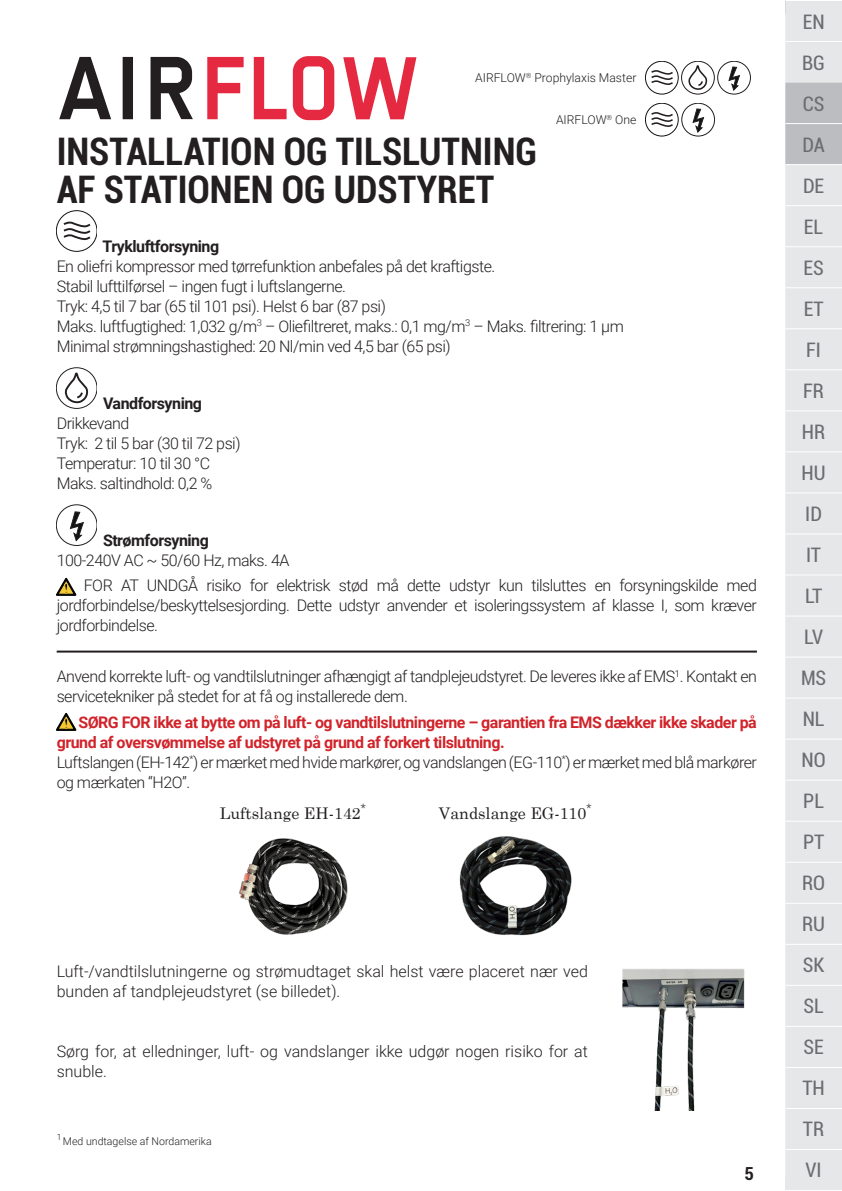
<style>
.page{position:relative;width:842px;height:1191px;background:#fff}
.page>*{position:absolute;margin:0;border:0;box-sizing:border-box;transform-origin:0 0}
._01_TITRE_Main{font:700 condensed 38px/38px "Roboto";color:#231f20}
.t1{font:condensed 20px/41px "Roboto";color:#6c6d70}
.t2{font:700 condensed 18px "Roboto";color:#231f20}
.t3{font:300 16px/20px "Roboto";letter-spacing:-.03em;color:#231f20}
.t4{font:300 16px/20px "Roboto";color:#231f20}
.t5{font:700 16px/20px "Roboto";letter-spacing:-.03em;color:#d1232a}
.t6{font:700 16px "Roboto";letter-spacing:-.03em;color:#231f20}
.t7{font:16px "Century Schoolbook";color:#231f20}
.t8{font:300 12.2px "Roboto";color:#231f20}
.t9{font:300 10.6px "Roboto";color:#231f20}
.t10{font:300 8.6px "Roboto";color:#231f20}
</style>
<div class="page">
<div style="left:785px;top:1px;width:57px;height:1189px;background:#e6e7e9"></div>
<div style="left:785px;top:83px;width:57px;height:81px;background:#bcbdc0"></div>
<hr style="left:785px;top:41px;width:57px;height:1px;background:#fff">
<hr style="left:785px;top:123px;width:57px;height:1px;background:#fff">
<hr style="left:785px;top:205px;width:57px;height:1px;background:#fff">
<hr style="left:785px;top:246px;width:57px;height:1px;background:#fff">
<hr style="left:785px;top:287px;width:57px;height:1px;background:#fff">
<hr style="left:785px;top:328px;width:57px;height:1px;background:#fff">
<hr style="left:785px;top:369px;width:57px;height:1px;background:#fff">
<hr style="left:785px;top:410px;width:57px;height:1px;background:#fff">
<hr style="left:785px;top:451px;width:57px;height:1px;background:#fff">
<hr style="left:785px;top:492px;width:57px;height:1px;background:#fff">
<hr style="left:785px;top:533px;width:57px;height:1px;background:#fff">
<hr style="left:785px;top:574px;width:57px;height:1px;background:#fff">
<hr style="left:785px;top:615px;width:57px;height:1px;background:#fff">
<hr style="left:785px;top:656px;width:57px;height:1px;background:#fff">
<hr style="left:785px;top:697px;width:57px;height:1px;background:#fff">
<hr style="left:785px;top:738px;width:57px;height:1px;background:#fff">
<hr style="left:785px;top:779px;width:57px;height:1px;background:#fff">
<hr style="left:785px;top:820px;width:57px;height:1px;background:#fff">
<hr style="left:785px;top:861px;width:57px;height:1px;background:#fff">
<hr style="left:785px;top:902px;width:57px;height:1px;background:#fff">
<hr style="left:785px;top:943px;width:57px;height:1px;background:#fff">
<hr style="left:785px;top:985px;width:57px;height:1px;background:#fff">
<hr style="left:785px;top:1026px;width:57px;height:1px;background:#fff">
<hr style="left:785px;top:1067px;width:57px;height:1px;background:#fff">
<hr style="left:785px;top:1108px;width:57px;height:1px;background:#fff">
<hr style="left:785px;top:1149px;width:57px;height:1px;background:#fff">
<hr style="left:785px;top:164px;width:57px;height:1px;background:#fff">
<svg style="left:59px;top:57px;width:134px;height:62px"></svg>
<svg style="left:207px;top:57px;width:37px;height:62px"></svg>
<svg style="left:293px;top:57px;width:41px;height:63px"></svg>
<svg style="left:343px;top:57px;width:73px;height:62px"></svg>
<svg style="left:254px;top:57px;width:33px;height:62px"></svg>
<hr style="left:57px;top:650px;width:700px;height:2px;background:#231f20">
<div style="left:57px;top:210px;width:40px;height:41px;border:1px solid #101315;border-radius:50%"></div>
<svg style="left:61px;top:221px;width:32px;height:21px"></svg>
<div style="left:57px;top:367px;width:40px;height:41px;border:1px solid #231f20;border-radius:50%"></div>
<svg style="left:63px;top:371px;width:26px;height:33px"></svg>
<div style="left:57px;top:504px;width:40px;height:41px;border:1px solid #231f20;border-radius:50%"></div>
<svg style="left:70px;top:511px;width:14px;height:30px"></svg>
<svg style="left:56px;top:578px;width:20px;height:17px"></svg>
<svg style="left:56px;top:713px;width:20px;height:17px"></svg>
<img style="left:239px;top:838px;width:109px;height:97px">
<img style="left:459px;top:836px;width:113px;height:100px">
<img style="left:623px;top:969px;width:122px;height:141px">
<div style="left:645px;top:61px;width:33px;height:33px;border:1px solid #101315;border-radius:50%"></div>
<svg style="left:651px;top:69px;width:24px;height:17px"></svg>
<div style="left:681px;top:61px;width:33px;height:33px;border:1px solid #231f20;border-radius:50%"></div>
<svg style="left:687px;top:64px;width:21px;height:27px"></svg>
<div style="left:717px;top:61px;width:34px;height:33px;border:1px solid #231f20;border-radius:50%"></div>
<svg style="left:729px;top:67px;width:11px;height:24px"></svg>
<div style="left:645px;top:103px;width:33px;height:33px;border:1px solid #101315;border-radius:50%"></div>
<svg style="left:651px;top:111px;width:24px;height:17px"></svg>
<div style="left:682px;top:103px;width:33px;height:33px;border:1px solid #231f20;border-radius:50%"></div>
<svg style="left:693px;top:109px;width:11px;height:24px"></svg>
<p class="t8" style="left:475px;top:69px;width:163px">AIRFLOW<sup>®</sup> Prophylaxis Master</p>
<p class="t8" style="left:556px;top:111px;width:82px">AIRFLOW<sup>®</sup> One</p>
<p class="_01_TITRE_Main" style="left:57px;top:131px;width:482px">INSTALLATION OG TILSLUTNING<br>AF STATIONEN OG UDSTYRET</p>
<p class="t6" style="left:102px;top:235px;width:118px">Trykluftforsyning</p>
<p class="t3" style="left:57px;top:255px;width:440px">En oliefri kompressor med tørrefunktion anbefales på det kraftigste.</p>
<p class="t3" style="left:57px;top:275px;width:291px">Stabil lufttilførsel – ingen fugt i luftslangerne.</p>
<p class="t3" style="left:57px;top:295px;width:331px">Tryk: 4,5 til 7 bar (65 til 101 psi). Helst 6 bar (87 psi)</p>
<p class="t3" style="left:57px;top:315px;width:569px">Maks. luftfugtighed: 1,032 g/m<sup>3</sup> – Oliefiltreret, maks.: 0,1 mg/m<sup>3</sup> – Maks. filtrering: 1 μm</p>
<p class="t3" style="left:57px;top:335px;width:396px">Minimal strømningshastighed: 20 Nl/min ved 4,5 bar (65 psi)</p>
<p class="t6" style="left:103px;top:392px;width:101px">Vandforsyning</p>
<p class="t3" style="left:57px;top:412px;width:74px">Drikkevand</p>
<p class="t3" style="left:57px;top:432px;width:185px">Tryk: 2 til 5 bar (30 til 72 psi)</p>
<p class="t3" style="left:57px;top:452px;width:155px">Temperatur: 10 til 30 °C</p>
<p class="t3" style="left:57px;top:472px;width:157px">Maks. saltindhold: 0,2 %</p>
<p class="t6" style="left:103px;top:529px;width:107px">Strømforsyning</p>
<p class="t3" style="left:57px;top:549px;width:234px">100-240V AC ~ 50/60 Hz, maks. 4A</p>
<p class="t3" style="left:57px;top:575px;width:702px;text-align:justify;text-indent:27px">FOR AT UNDGÅ risiko for elektrisk stød må dette udstyr kun tilsluttes en forsyningskilde med jordforbindelse/beskyttelsesjording. Dette udstyr anvender et isoleringssystem af klasse I, som kræver jordforbindelse.</p>
<p class="t3" style="left:57px;top:665px;width:702px">Anvend korrekte luft- og vandtilslutninger afhængigt af tandplejeudstyret. De leveres ikke af EMS<sup>1</sup>. Kontakt en servicetekniker på stedet for at få og installerede dem.</p>
<p class="t5" style="left:57px;top:711px;width:702px;text-indent:22px">SØRG FOR ikke at bytte om på luft- og vandtilslutningerne – garantien fra EMS dækker ikke skader på grund af oversvømmelse af udstyret på grund af forkert tilslutning.</p>
<p class="t3" style="left:57px;top:751px;width:702px">Luftslangen (EH-142<sup>*</sup>) er mærket med hvide markører, og vandslangen (EG-110<sup>*</sup>) er mærket med blå markører og mærkaten “H2O”.</p>
<p class="t7" style="left:220px;top:799px;width:148px">Luftslange EH-142<sup>*</sup></p>
<p class="t7" style="left:439px;top:799px;width:154px">Vandslange EG-110<sup>*</sup></p>
<p class="t4" style="left:57px;top:961px;width:533px">Luft-/vandtilslutningerne og strømudtaget skal helst være placeret nær ved bunden af tandplejeudstyret (se billedet).</p>
<p class="t4" style="left:57px;top:1041px;width:533px">Sørg for, at elledninger, luft- og vandslanger ikke udgør nogen risiko for at snuble.</p>
<p class="t10" style="left:57px;top:1131px;width:6px">1</p>
<p class="t9" style="left:63px;top:1134px;width:150px">Med undtagelse af Nordamerika</p>
<p class="t2" style="left:745px;top:1161px;width:11px">5</p>
<p class="t1" style="left:801px;top:1px;width:27px">EN<br>BG<br>CS<br>DA<br>DE<br>EL<br>ES<br>ET<br>FI<br>FR<br>HR<br>HU<br>ID<br>IT<br>LT<br>LV<br>MS<br>NL<br>NO<br>PL<br>PT<br>RO<br>RU<br>SK<br>SL<br>SE<br>TH<br>TR<br>VI</p>
</div>
